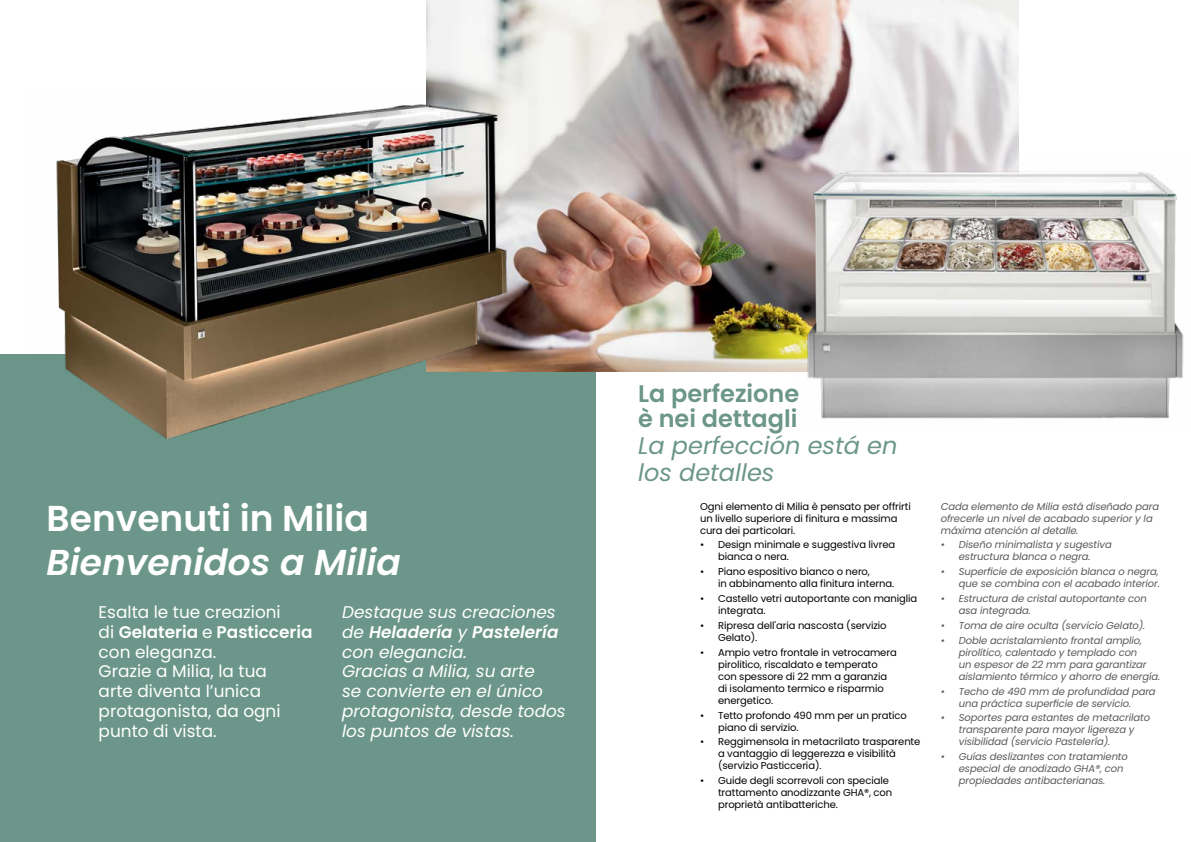
<style>
.page{position:relative;width:1191px;height:842px;background:#fff}
.page>*{position:absolute;margin:0;border:0;box-sizing:border-box;transform-origin:0 0}
.t1{font:italic 600 36px "Poppins";color:#fff}
.t2{font:600 36px "Poppins";color:#fff}
.t3{font:italic 24px/27px "Poppins";color:#6b9689}
.t4{font:600 24px/25px "Poppins";color:#6b9689}
.t5{font:italic 16.9px/19.7px "Poppins";color:#fff}
.t6{font:16.9px/19.7px "Poppins";color:#fff}
.t7{font:italic 10px/12px "Poppins";letter-spacing:-.01em;color:#58595b}
.t8{font:10px/12px "Poppins";letter-spacing:-.01em;color:#000}
.s1{font-weight:600}
</style>
<div class="page">
<div style="left:0;top:355px;width:595px;height:487px;background:#6b9689"></div>
<img style="left:427px;top:0;width:591px;height:371px">
<img style="left:27px;top:92px;width:503px;height:347px">
<img style="left:793px;top:158px;width:391px;height:261px">
<h1 class="t2" style="left:47px;top:497px;width:324px">Benvenuti in Milia</h1>
<h1 class="t1" style="left:47px;top:541px;width:356px">Bienvenidos a Milia</h1>
<h3 class="t6" style="left:99px;top:603px;width:215px">Esalta le tue creazioni<br>di <span class="s1">Gelateria</span> e <span class="s1">Pasticceria </span>con eleganza.<br>Grazie a Milia, la tua<br>arte diventa l’unica protagonista, da ogni punto di vista.</h3>
<h3 class="t5" style="left:342px;top:603px;width:225px">Destaque sus creaciones de <span class="s1">Heladería</span> y <span class="s1">Pastelería </span>con elegancia.<br>Gracias a Milia, su arte<br>se convierte en el único protagonista, desde todos los puntos de vistas.</h3>
<h2 class="t4" style="left:638px;top:381px;width:163px">La perfezione è nei dettagli</h2>
<h2 class="t3" style="left:638px;top:432px;width:261px">La perfección está en los detalles</h2>
<p class="t8" style="left:700px;top:500px;width:212px">Ogni elemento di Milia è pensato per offrirti un livello superiore di finitura e massima cura dei particolari.</p>
<p class="t8" style="left:718px;top:539px;width:179px;text-indent:-18px">• Design minimale e suggestiva livrea bianca o nera.</p>
<p class="t8" style="left:718px;top:566px;width:178px;text-indent:-18px">• Piano espositivo bianco o nero,<br>in abbinamento alla finitura interna.</p>
<p class="t8" style="left:718px;top:593px;width:201px;text-indent:-18px">• Castello vetri autoportante con maniglia integrata.</p>
<p class="t8" style="left:718px;top:619px;width:170px;text-indent:-18px">• Ripresa dell'aria nascosta (servizio<br>Gelato).</p>
<p class="t8" style="left:718px;top:646px;width:180px;text-indent:-18px">• Ampio vetro frontale in vetrocamera pirolitico, riscaldato e temperato con spessore di 22 mm a garanzia di isolamento termico e risparmio energetico.</p>
<p class="t8" style="left:718px;top:709px;width:190px;text-indent:-18px">• Tetto profondo 490 mm per un pratico piano di servizio.</p>
<p class="t8" style="left:718px;top:736px;width:204px;text-indent:-18px">• Reggimensola in metacrilato trasparente a vantaggio di leggerezza e visibilità (servizio Pasticceria).</p>
<p class="t8" style="left:718px;top:775px;width:176px;text-indent:-18px">• Guide degli scorrevoli con speciale trattamento anodizzante GHA®, con proprietà antibatteriche.</p>
<p class="t7" style="left:940px;top:500px;width:220px">Cada elemento de Milia está diseñado para ofrecerle un nivel de acabado superior y la máxima atención al detalle.</p>
<p class="t7" style="left:940px;top:539px;width:172px;text-align:center">• Diseño minimalista y sugestiva estructura blanca o negra.</p>
<p class="t7" style="left:940px;top:566px;width:220px;text-align:right">• Superficie de exposición blanca o negra, que se combina con el acabado interior.</p>
<p class="t7" style="left:958px;top:593px;width:189px;text-indent:-18px">• Estructura de cristal autoportante con asa integrada.</p>
<p class="t7" style="left:940px;top:619px;width:206px">• Toma de aire oculta (servicio Gelato).</p>
<p class="t7" style="left:958px;top:634px;width:203px;text-indent:-18px">• Doble acristalamiento frontal amplio, pirolítico, calentado y templado con<br>un espesor de 22 mm para garantizar aislamiento térmico y ahorro de energía.</p>
<p class="t7" style="left:958px;top:685px;width:198px;text-indent:-18px">• Techo de 490 mm de profundidad para una práctica superficie de servicio.</p>
<p class="t7" style="left:958px;top:712px;width:193px;text-indent:-18px">• Soportes para estantes de metacrilato transparente para mayor ligereza y visibilidad (servicio Pastelería).</p>
<p class="t7" style="left:958px;top:751px;width:171px;text-indent:-18px">• Guías deslizantes con tratamiento especial de anodizado GHA®, con propiedades antibacterianas.</p>
</div>
